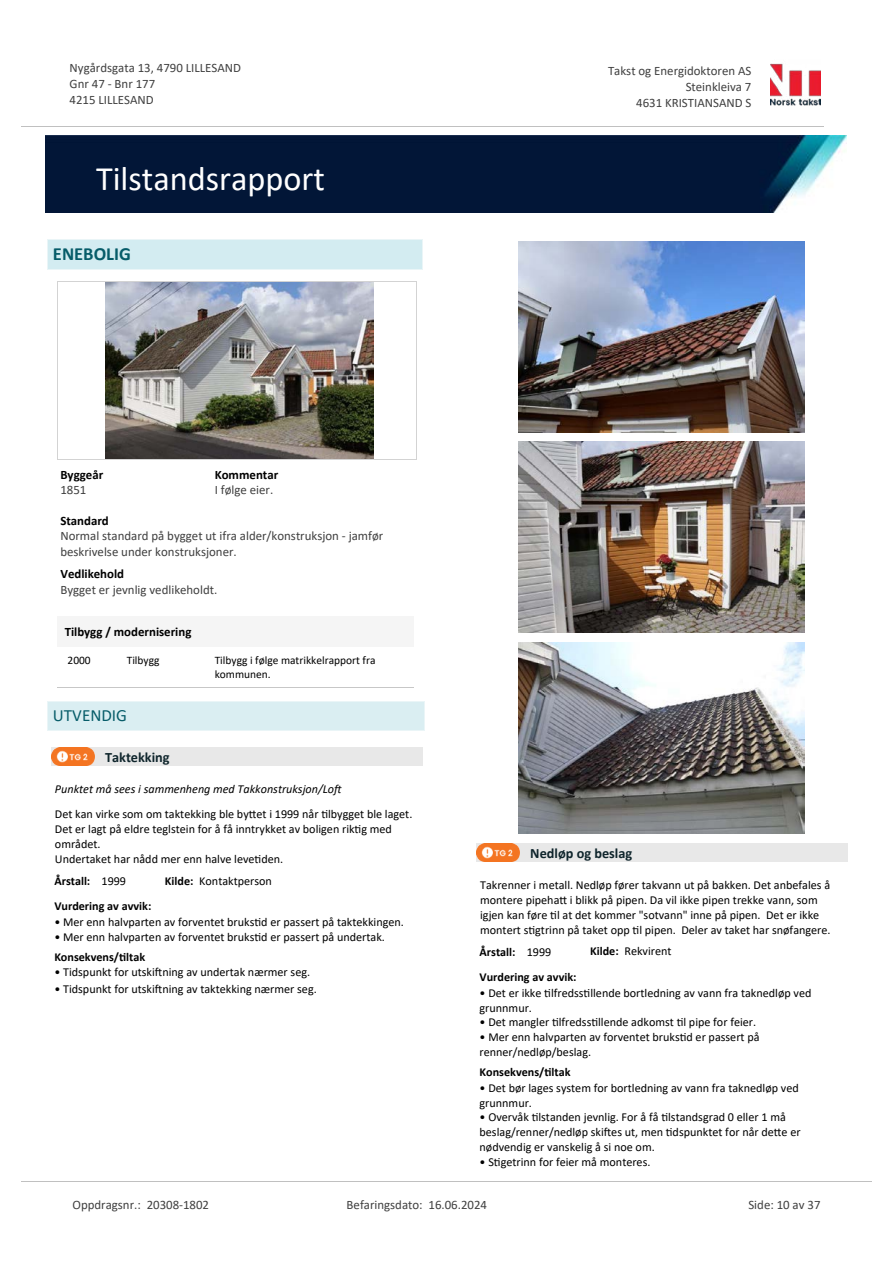
<style>
.page{position:relative;width:893px;height:1263px;background:#fff}
.page>*{position:absolute;margin:0;border:0;box-sizing:border-box;transform-origin:0 0}
.t1{font:34.35px "Calibri";color:#fff}
.t2{font:700 18.6px "Calibri";color:#065c69}
.t3{font:17.1px "Calibri";color:#065c69}
.t4{font:700 14.25px "Calibri";color:#0f252c}
.t5{font:12.9px/15.8px "Calibri";color:#404040}
.t6{font:700 12.9px "Calibri";color:#000}
.t7{font:12.15px/14.9px "Calibri";color:#000}
.t8{font:700 12.15px "Calibri";color:#000}
.t9{font:italic 12.15px "Calibri";color:#000}
.t10{font:11.4px/14px "Calibri";color:#000}
.s1{font-weight:400}
.s2{font-weight:700}
</style>
<div class="page">
<div style="left:47px;top:701px;width:377px;height:29px;background:#daeef2"></div>
<svg style="left:47px;top:702px;width:1px;height:28px"></svg>
<svg style="left:424px;top:701px;width:1px;height:29px"></svg>
<hr style="left:47px;top:701px;width:377px;height:1px;background:#eaf5f7">
<hr style="left:47px;top:730px;width:377px;height:1px;background:#eaf5f7">
<div style="left:51px;top:747px;width:372px;height:19px;background:#e8e8e8"></div>
<svg style="left:56px;top:752px;width:39px;height:14px"></svg>
<img style="left:51px;top:747px;width:43px;height:18px">
<img style="left:106px;top:282px;width:268px;height:177px">
<hr style="left:57px;top:281px;width:1px;height:179px;background:#d3d3d3">
<hr style="left:416px;top:281px;width:1px;height:179px;background:#d3d3d3">
<hr style="left:57px;top:281px;width:359px;height:1px;background:#d3d3d3">
<hr style="left:57px;top:460px;width:359px;height:1px;background:#d3d3d3">
<div style="left:47px;top:239px;width:376px;height:30px;background:#d3ecf1"></div>
<hr style="left:47px;top:239px;width:1px;height:30px;background:#eaf5f7">
<hr style="left:423px;top:239px;width:1px;height:30px;background:#eaf5f7">
<hr style="left:47px;top:239px;width:376px;height:1px;background:#eaf5f7">
<hr style="left:47px;top:269px;width:376px;height:1px;background:#eaf5f7">
<div style="left:58px;top:616px;width:356px;height:31px;background:#f5f5f5"></div>
<hr style="left:58px;top:688px;width:356px;height:1px;background:#c7c7c7">
<img style="left:518px;top:241px;width:286px;height:191px">
<img style="left:518px;top:442px;width:286px;height:191px">
<img style="left:518px;top:642px;width:286px;height:191px">
<div style="left:477px;top:843px;width:371px;height:19px;background:#e8e8e8"></div>
<svg style="left:481px;top:843px;width:39px;height:14px"></svg>
<img style="left:477px;top:844px;width:42px;height:18px">
<img style="left:770px;top:63px;width:51px;height:43px">
<hr style="left:21px;top:127px;width:802px;height:1px;background:#c0c0c0">
<img style="left:46px;top:135px;width:800px;height:78px">
<hr style="left:21px;top:1181px;width:851px;height:1px;background:#c0c0c0">
<p class="t5" style="left:70px;top:60px;width:173px">Nygårdsgata 13, 4790 LILLESAND<br>Gnr 47 - Bnr 177<br>4215 LILLESAND</p>
<p class="t5" style="left:608px;top:63px;width:145px">Takst og Energidoktoren AS</p>
<p class="t5" style="left:686px;top:78px;width:67px">Steinkleiva 7</p>
<p class="t5" style="left:636px;top:94px;width:117px">4631 KRISTIANSAND S</p>
<h1 class="t1" style="left:96px;top:155px;width:230px">Tilstandsrapport</h1>
<h2 class="t2" style="left:53px;top:241px;width:79px">ENEBOLIG</h2>
<p class="t6" style="left:60px;top:465px;width:44px">Byggeår</p>
<p class="t5" style="left:60px;top:482px;width:28px">1851</p>
<p class="t6" style="left:60px;top:511px;width:50px">Standard</p>
<p class="t5" style="left:60px;top:528px;width:324px">Normal standard på bygget ut ifra alder/konstruksjon - jamfør beskrivelse under konstruksjoner.</p>
<p class="t6" style="left:60px;top:564px;width:65px">Vedlikehold</p>
<p class="t5" style="left:60px;top:581px;width:158px">Bygget er jevnlig vedlikeholdt.</p>
<p class="t6" style="left:65px;top:623px;width:128px">Tilbygg / modernisering</p>
<p class="t10" style="left:68px;top:653px;width:25px">2000</p>
<p class="t10" style="left:127px;top:653px;width:34px">Tilbygg</p>
<p class="t10" style="left:215px;top:653px;width:162px">Tilbygg i følge matrikkelrapport fra kommunen.</p>
<p class="t6" style="left:215px;top:465px;width:65px">Kommentar</p>
<p class="t5" style="left:215px;top:482px;width:60px">I følge eier.</p>
<h3 class="t3" style="left:53px;top:704px;width:76px">UTVENDIG</h3>
<p class="t4" style="left:105px;top:747px;width:66px">Taktekking</p>
<p class="t9" style="left:55px;top:781px;width:289px">Punktet må sees i sammenheng med Takkonstruksjon/Lo昀琀</p>
<p class="t7" style="left:55px;top:806px;width:359px">Det kan virke som om taktekking ble by琀琀et i 1999 når 琀椀lbygget ble laget.<br>Det er lagt på eldre teglstein for å få inntrykket av boligen rik琀椀g med området.<br>Undertaket har nådd mer enn halve leve琀椀den.</p>
<p class="t8" style="left:54px;top:872px;width:73px">Årstall: <span class="s1">1999</span></p>
<p class="t7" style="left:165px;top:873px;width:109px"><span class="s2">Kilde:</span> Kontaktperson</p>
<p class="t8" style="left:54px;top:897px;width:98px">Vurdering av avvik:</p>
<p class="t7" style="left:54px;top:914px;width:351px">• Mer enn halvparten av forventet bruks琀椀d er passert på taktekkingen.</p>
<p class="t7" style="left:54px;top:929px;width:332px">• Mer enn halvparten av forventet bruks琀椀d er passert på undertak.</p>
<p class="t8" style="left:54px;top:948px;width:92px">Konsekvens/琀椀ltak</p>
<p class="t7" style="left:54px;top:964px;width:257px">• Tidspunkt for utski昀琀ning av undertak nærmer seg.</p>
<p class="t7" style="left:54px;top:981px;width:264px">• Tidspunkt for utski昀琀ning av taktekking nærmer seg.</p>
<p class="t4" style="left:530px;top:843px;width:103px">Nedløp og beslag</p>
<p class="t7" style="left:480px;top:877px;width:352px">Takrenner i metall. Nedløp fører takvann ut på bakken. Det anbefales å montere pipeha琀琀 i blikk på pipen. Da vil ikke pipen trekke vann, som igjen kan føre 琀椀l at det kommer "sotvann" inne på pipen. Det er ikke montert s琀椀gtrinn på taket opp 琀椀l pipen. Deler av taket har snøfangere.</p>
<p class="t8" style="left:480px;top:968px;width:98px">Vurdering av avvik:</p>
<p class="t7" style="left:480px;top:985px;width:333px">• Det er ikke 琀椀lfredss琀椀llende bortledning av vann fra taknedløp ved grunnmur.</p>
<p class="t7" style="left:480px;top:1015px;width:278px">• Det mangler 琀椀lfredss琀椀llende adkomst 琀椀l pipe for feier.</p>
<p class="t7" style="left:480px;top:1029px;width:281px">• Mer enn halvparten av forventet bruks琀椀d er passert på renner/nedløp/beslag.</p>
<p class="t8" style="left:480px;top:1063px;width:92px">Konsekvens/琀椀ltak</p>
<p class="t7" style="left:480px;top:1080px;width:321px">• Det bør lages system for bortledning av vann fra taknedløp ved grunnmur.</p>
<p class="t7" style="left:480px;top:1110px;width:323px">• Overvåk 琀椀lstanden jevnlig. For å få 琀椀lstandsgrad 0 eller 1 må beslag/renner/nedløp ski昀琀es ut, men 琀椀dspunktet for når de琀琀e er nødvendig er vanskelig å si noe om.</p>
<p class="t7" style="left:480px;top:1154px;width:172px">• S琀椀getrinn for feier må monteres.</p>
<p class="t8" style="left:480px;top:943px;width:73px">Årstall: <span class="s1">1999</span></p>
<p class="t7" style="left:590px;top:944px;width:83px"><span class="s2">Kilde:</span> Rekvirent</p>
<p class="t5" style="left:72px;top:1197px;width:138px">Oppdragsnr.: 20308-1802</p>
<p class="t5" style="left:347px;top:1197px;width:142px">Befaringsdato: 16.06.2024</p>
<p class="t5" style="left:748px;top:1197px;width:74px">Side: 10 av 37</p>
</div>
